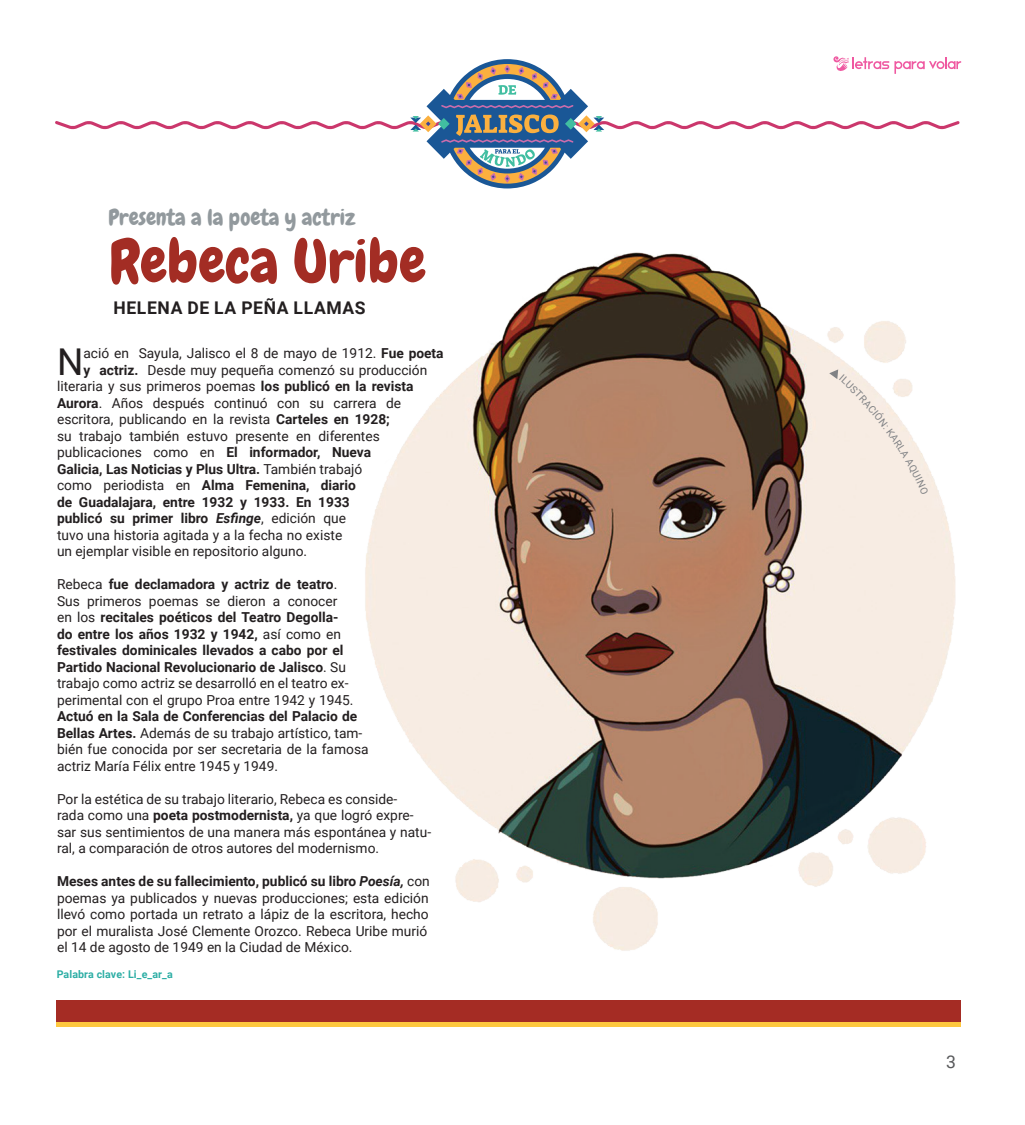
<style>
.page{position:relative;width:1025px;height:1125px;background:#fff}
.page>*{position:absolute;margin:0;border:0;box-sizing:border-box;transform-origin:0 0}
.Títulos{font:60px "Chewy";color:#a32d24}
.Capitular_3{font:37px "Roboto";color:#231f20}
.titulos{font:22.5px "Chewy";color:#92999d}
.AUTOR{font:700 17.5px "Roboto";letter-spacing:.035em;color:#231f20}
.t1{font:17.5px "Roboto";color:#57585a}
.Básico_-_Copia{font:13.75px/16.5px "Roboto";color:#231f20}
.Capitular_3-2{font:13.75px "Roboto";color:#231f20}
.Capitular_3-3{font:700 13.75px "Roboto";color:#231f20}
.Palab-CLAV{font:700 10.62px "Roboto";letter-spacing:.01em;color:#2daea5}
.s1{font-weight:700}
.s2{font-weight:400}
.s3{font-style:italic}
.s4{font-weight:700;font-style:italic}
</style>
<div class="page">
<svg style="left:55px;top:56px;width:905px;height:132px"></svg>
<img style="left:365px;top:252px;width:591px;height:699px">
<svg style="left:57px;top:1021px;width:903px;height:6px;background:#efae3a"></svg>
<div style="left:57px;top:1000px;width:903px;height:21px;background:#a52c24"></div>
<svg style="left:828px;top:369px;width:100px;height:126px"></svg>
<p class="titulos" style="left:108px;top:203px;width:248px">Presenta a la poeta y actriz</p>
<p class="Títulos" style="left:109px;top:223px;width:318px">Rebeca Uribe</p>
<p class="AUTOR" style="left:113px;top:295px;width:253px">HELENA DE LA PEÑA LLAMAS</p>
<p class="Capitular_3" style="left:57px;top:336px;width:28px">N</p>
<p class="Capitular_3-2" style="left:83px;top:344px;width:361px">ació en Sayula, Jalisco el 8 de mayo de 1912. <span class="s1">Fue poeta</span></p>
<p class="Capitular_3-2" style="left:83px;top:360px;width:345px"><span class="s1">y actriz.</span> Desde muy pequeña comenzó su producción</p>
<p class="Capitular_3-2" style="left:57px;top:377px;width:358px">literaria y sus primeros poemas <span class="s1">los publicó en la revista</span></p>
<p class="Capitular_3-2" style="left:57px;top:393px;width:345px"><span class="s1">Aurora</span>. Años después continuó con su carrera de</p>
<p class="Capitular_3-2" style="left:57px;top:410px;width:334px">escritora, publicando en la revista <span class="s1">Carteles en 1928;</span></p>
<p class="Capitular_3-2" style="left:57px;top:426px;width:324px">su trabajo también estuvo presente en diferentes</p>
<p class="Capitular_3-2" style="left:57px;top:443px;width:315px">publicaciones como en <span class="s1">El informador, Nueva</span></p>
<p class="Capitular_3-3" style="left:57px;top:459px;width:307px">Galicia, Las Noticias y Plus Ultra. <span class="s2">También trabajó</span></p>
<p class="Capitular_3-3" style="left:57px;top:476px;width:300px"><span class="s2">como periodista en</span> Alma Femenina, diario</p>
<p class="Capitular_3-3" style="left:57px;top:492px;width:294px">de Guadalajara, entre 1932 y 1933. En 1933</p>
<p class="Capitular_3-3" style="left:57px;top:509px;width:290px">publicó su primer libro <span class="s3">Esfinge</span><span class="s2">, edición que</span></p>
<p class="Capitular_3-2" style="left:57px;top:525px;width:287px">tuvo una historia agitada y a la fecha no existe</p>
<p class="Capitular_3-2" style="left:57px;top:542px;width:251px">un ejemplar visible en repositorio alguno.</p>
<p class="Básico_-_Copia" style="left:57px;top:576px;width:313px">Rebeca <span class="s1">fue declamadora y actriz de teatro</span>.<br>Sus primeros poemas se dieron a conocer<br>en los <span class="s1">recitales poéticos del Teatro Degolla-<br>do entre los años 1932 y 1942,</span> así como en <span class="s1">festivales dominicales llevados a cabo por el Partido Nacional Revolucionario de Jalisco</span>. Su trabajo como actriz se desarrolló en el teatro ex&shy;perimental con el grupo Proa entre 1942 y 1945.<br><span class="s1">Actuó en la Sala de Conferencias del Palacio de Bellas Artes.</span> Además de su trabajo artístico, tam&shy;bién fue conocida por ser secretaria de la famosa actriz María Félix entre 1945 y 1949.</p>
<p class="Básico_-_Copia" style="left:57px;top:790px;width:375px">Por la estética de su trabajo literario, Rebeca es conside-<br>rada como una <span class="s1">poeta postmodernista,</span> ya que logró expre&shy;sar sus sentimientos de una manera más espontánea y natu&shy;ral, a comparación de otros autores del modernismo.</p>
<p class="Básico_-_Copia" style="left:57px;top:873px;width:374px"><span class="s1">Meses antes de su fallecimiento, publicó su libro</span> <span class="s4">Poesía,</span> con poemas ya publicados y nuevas producciones; esta edición llevó como portada un retrato a lápiz de la escritora, hecho por el muralista José Clemente Orozco. Rebeca Uribe murió el 14 de agosto de 1949 en la Ciudad de México.</p>
<p class="Palab-CLAV" style="left:57px;top:967px;width:117px">Palabra clave: Li_e_ar_a</p>
<p class="t1" style="left:945px;top:1050px;width:11px">3</p>
</div>
